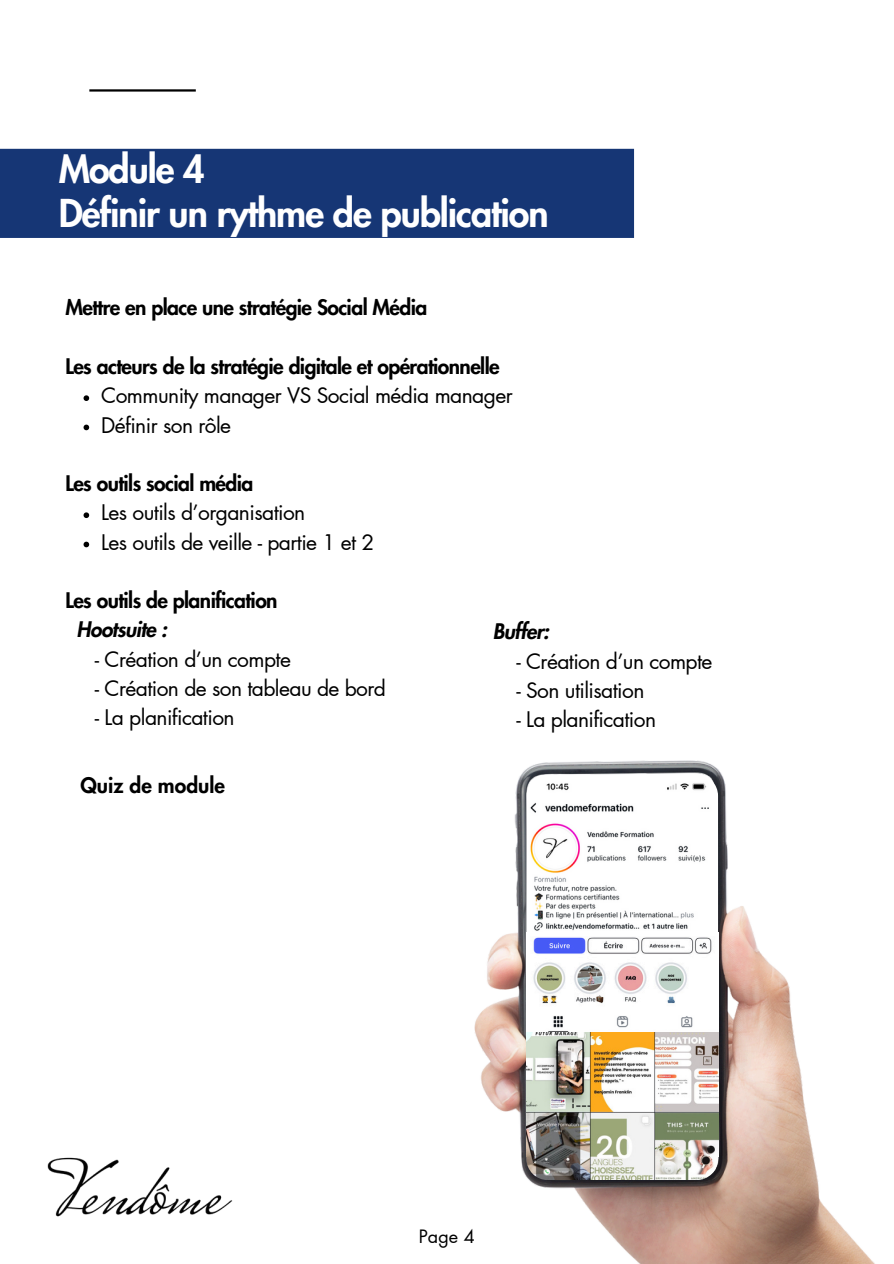
<style>
.page{position:relative;width:894px;height:1264px;background:#fff}
.page>*{position:absolute;margin:0;border:0;box-sizing:border-box;transform-origin:0 0}
.t1{font:800 37.5px/43.8px "Futura LT Pro";letter-spacing:-.03em;color:#fff}
.t2{font:21px "Futura LT Pro";letter-spacing:-.03em;color:#000}
.t3{font:800 21px/29.2px "Futura LT Pro";letter-spacing:-.03em;color:#000}
.t4{font:800 21px "Futura LT Pro";color:#000}
.t5{font:italic 800 21px "Futura LT Pro";letter-spacing:-.03em;color:#000}
.t6{font:18px "Futura LT Pro";color:#000}
.s1{font-style:italic}
</style>
<div class="page">
<hr style="left:89px;top:89px;width:107px;height:3px;background:#000">
<img style="left:47px;top:1157px;width:186px;height:60px">
<svg style="left:83px;top:395px;width:6px;height:6px"></svg>
<svg style="left:83px;top:424px;width:6px;height:6px"></svg>
<svg style="left:83px;top:512px;width:6px;height:6px"></svg>
<svg style="left:83px;top:541px;width:6px;height:6px"></svg>
<div style="left:0;top:149px;width:634px;height:89px;background:#163675"></div>
<img style="left:474px;top:760px;width:400px;height:503px">
<img style="left:526px;top:1014px;width:192px;height:165px">
<img style="left:526px;top:774px;width:191px;height:158px">
<img style="left:526px;top:932px;width:192px;height:82px">
<img style="left:526px;top:1032px;width:192px;height:124px">
<h3 class="t1" style="left:59px;top:149px;width:491px">Module 4<br>Définir un rythme de publication</h3>
<p class="t3" style="left:65px;top:294px;width:363px">Mettre en place une stratégie Social Média</p>
<h1 class="t3" style="left:65px;top:352px;width:435px">Les acteurs de la stratégie digitale et opérationnelle</h1>
<h2 class="t2" style="left:101px;top:386px;width:413px">Community manager VS Social média manager</h2>
<h2 class="t2" style="left:101px;top:415px;width:131px">Définir son rôle</h2>
<p class="t3" style="left:65px;top:469px;width:189px">Les outils social média</p>
<p class="t2" style="left:101px;top:503px;width:205px">Les outils d’organisation</p>
<h2 class="t2" style="left:101px;top:532px;width:274px">Les outils de veille - partie 1 et 2</h2>
<p class="t3" style="left:76px;top:586px;width:202px;text-indent:-11px">Les outils de planification<br><span class="s1">Hootsuite :</span></p>
<p class="t2" style="left:95px;top:649px;width:197px">- Création d’un compte</p>
<p class="t2" style="left:95px;top:678px;width:292px">- Création de son tableau de bord</p>
<p class="t2" style="left:95px;top:707px;width:141px">- La planification</p>
<h2 class="t4" style="left:80px;top:775px;width:146px">Quiz de module</h2>
<h3 class="t5" style="left:493px;top:622px;width:58px">Buffer:</h3>
<h3 class="t2" style="left:516px;top:651px;width:197px">- Création d’un compte</h3>
<h3 class="t2" style="left:516px;top:680px;width:129px">- Son utilisation</h3>
<h3 class="t2" style="left:516px;top:709px;width:141px">- La planification</h3>
<p class="t6" style="left:419px;top:1227px;width:57px">Page 4</p>
</div>
